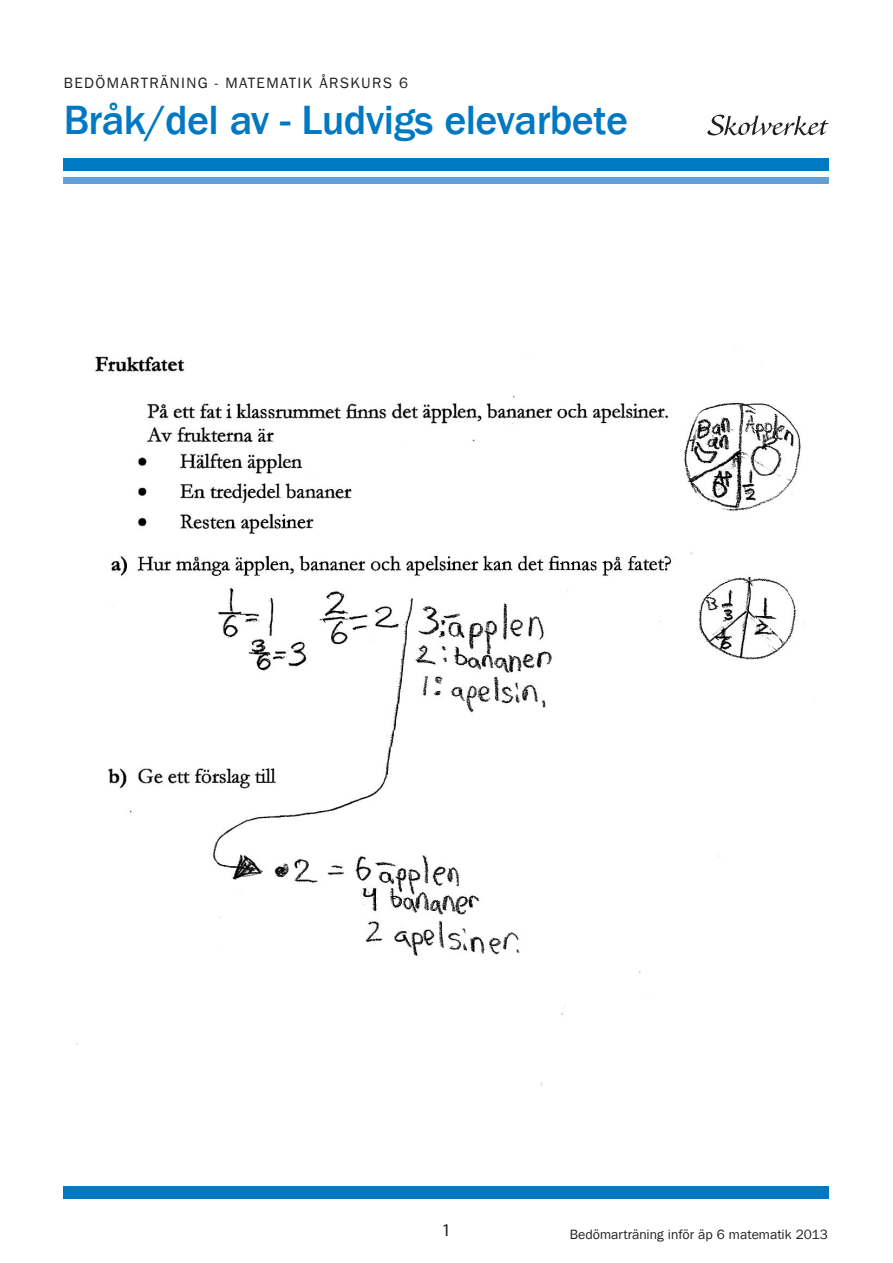
<style>
.page{position:relative;width:893px;height:1263px;background:#fff}
.page>*{position:absolute;margin:0;border:0;box-sizing:border-box;transform-origin:0 0}
.R1_Huvudrubrik{font:500 42px "Franklin Gothic LT";letter-spacing:-.015em;color:#0079c2}
.t1{font:18px "Myriad Pro";color:#231f20}
.R2_Liten_versalrubri{font:15px "Franklin Gothic LT";letter-spacing:.09em;color:#231f20}
.Brödtext{font:13.5px "Franklin Gothic LT";color:#231f20}
.s1{font-family:"ITC Franklin Gothic LT Book"}
</style>
<div class="page">
<div style="left:64px;top:158px;width:765px;height:13px;background:#0079c2"></div>
<div style="left:64px;top:177px;width:765px;height:7px;background:#629fd5"></div>
<div style="left:64px;top:1186px;width:765px;height:13px;background:#0079c2"></div>
<svg style="left:707px;top:115px;width:122px;height:20px"></svg>
<img style="left:76px;top:356px;width:727px;height:730px">
<p class="R2_Liten_versalrubri" style="left:64px;top:74px;width:346px">BEDÖMARTRÄNING - MATEMATIK ÅRSKURS 6</p>
<p class="R1_Huvudrubrik" style="left:64px;top:97px;width:566px">Bråk/del av - Ludvigs elevarbete</p>
<p class="t1" style="left:442px;top:1218px;width:11px">1</p>
<p class="Brödtext" style="left:570px;top:1227px;width:260px">Bedömarträning inför äp 6 matematik 201<span class="s1">3</span></p>
</div>
